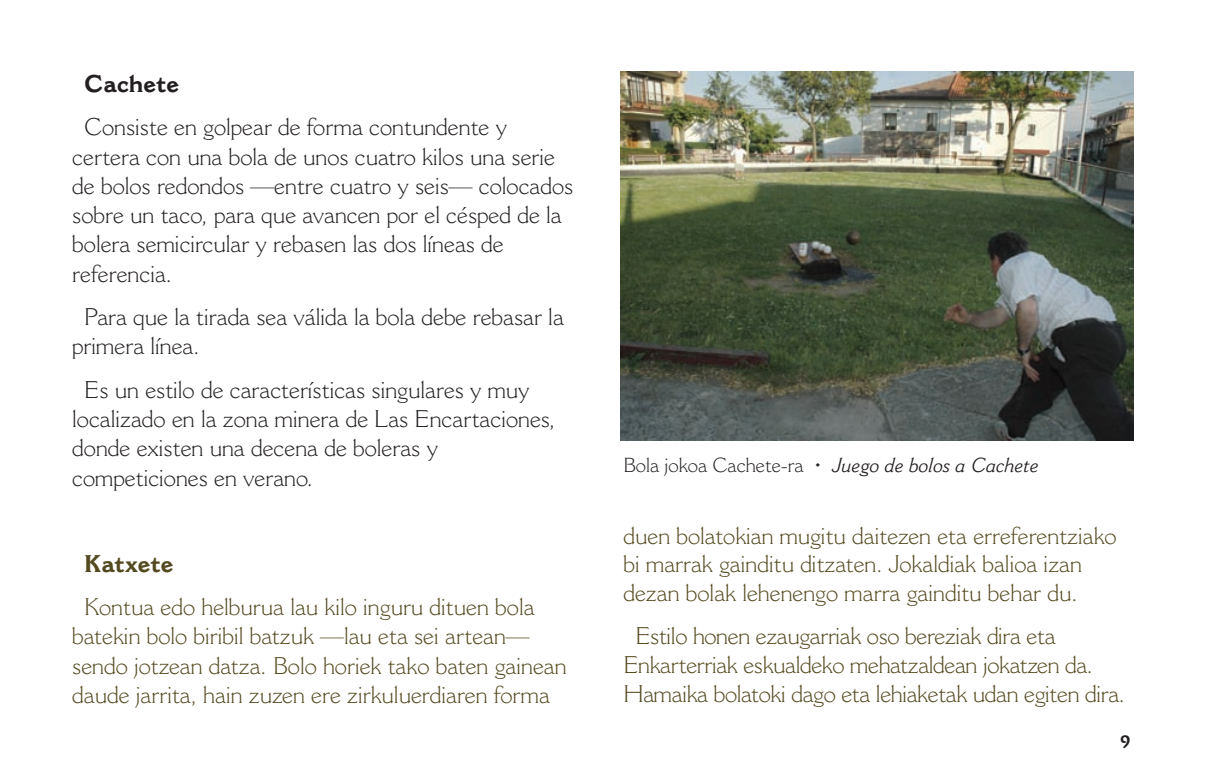
<style>
.page{position:relative;width:1205px;height:780px;background:#fff}
.page>*{position:absolute;margin:0;border:0;box-sizing:border-box;transform-origin:0 0}
.t1{font:300 23.75px/28.8px "Cantoria";color:#544a20}
.t2{font:300 23.75px/29.2px "Cantoria";color:#231f20}
.t3{font:700 23.75px "Cantoria";color:#231f20}
.t4{font:700 23.75px "Cantoria";color:#544a20}
.t5{font:italic 20px "Cantoria";color:#231f20}
.t6{font:700 17.5px "Cantoria";color:#231f20}
.s1{font-weight:300;font-style:normal}
.s2{font-weight:700;font-style:normal}
</style>
<div class="page">
<img style="left:621px;top:72px;width:512px;height:368px">
<p class="t3" style="left:84px;top:74px;width:96px">Cachete</p>
<p class="t2" style="left:72px;top:114px;width:502px;text-indent:12px">Consiste en golpear de forma contundente y certera con una bola de unos cuatro kilos una serie de bolos redondos —entre cuatro y seis— colocados sobre un taco, para que avancen por el césped de la bolera semicircular y rebasen las dos líneas de referencia.</p>
<p class="t2" style="left:72px;top:304px;width:493px;text-indent:12px">Para que la tirada sea válida la bola debe rebasar la primera línea.</p>
<p class="t2" style="left:72px;top:377px;width:485px;text-indent:12px">Es un estilo de características singulares y muy localizado en la zona minera de Las Encartaciones, donde existen una decena de boleras y competiciones en verano.</p>
<p class="t4" style="left:84px;top:554px;width:91px">Katxete</p>
<p class="t1" style="left:72px;top:594px;width:496px;text-indent:12px">Kontua edo helburua lau kilo inguru dituen bola batekin bolo biribil batzuk —lau eta sei artean— sendo jotzean datza. Bolo horiek tako baten gainean daude jarrita, hain zuzen ere zirkuluerdiaren forma</p>
<p class="t5" style="left:623px;top:457px;width:417px"><span class="s1">Bola jokoa Cachete-ra</span> <span class="s2">·</span> Juego de bolos a Cachete</p>
<p class="t1" style="left:623px;top:523px;width:495px">duen bolatokian mugitu daitezen eta erreferentziako bi marrak gainditu ditzaten. Jokaldiak balioa izan dezan bolak lehenengo marra gainditu behar du.</p>
<p class="t1" style="left:623px;top:623px;width:503px;text-indent:12px">Estilo honen ezaugarriak oso bereziak dira eta<br>Enkarterriak eskualdeko mehatzaldean jokatzen da.<br>Hamaika bolatoki dago eta lehiaketak udan egiten dira.</p>
<p class="t6" style="left:1120px;top:735px;width:12px">9</p>
</div>
